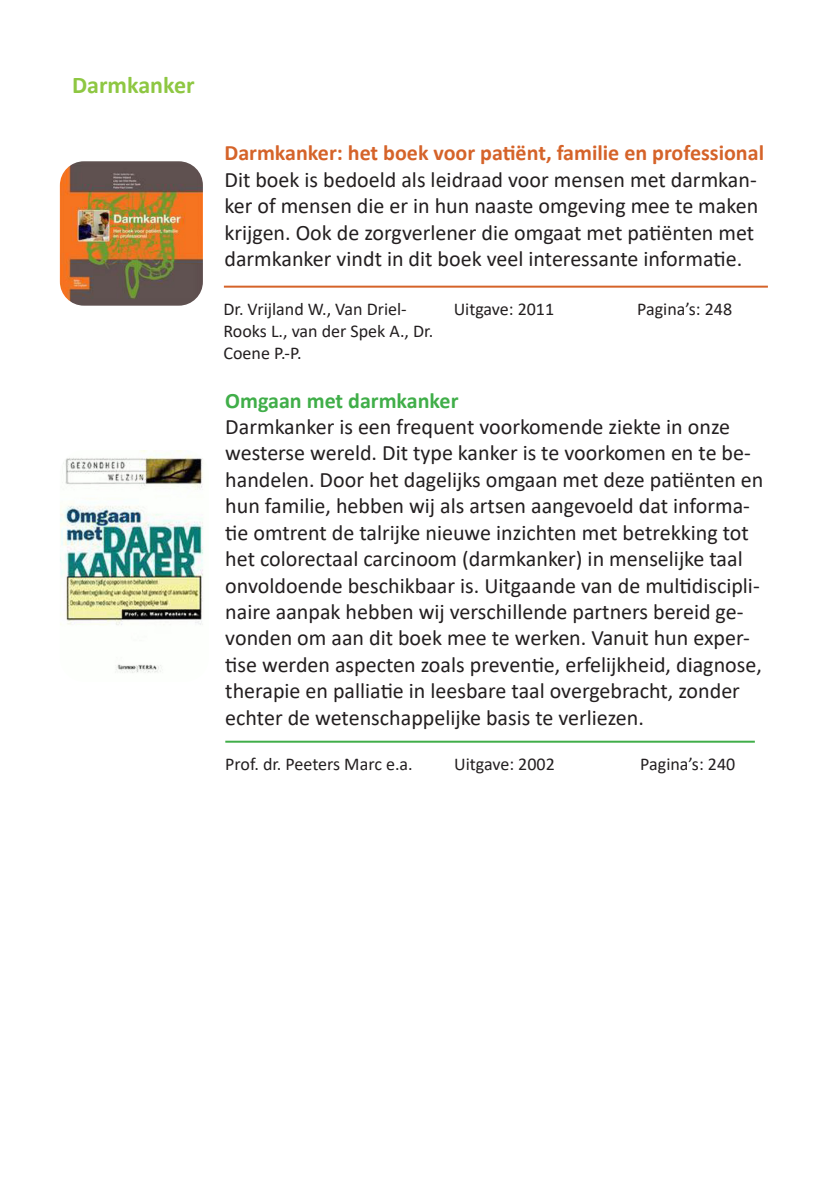
<style>
.page{position:relative;width:840px;height:1191px;background:#fff}
.page>*{position:absolute;margin:0;border:0;box-sizing:border-box;transform-origin:0 0}
.t1{font:700 24px "Calibri";color:#8ec742}
.t2{font:22px/26.4px "Calibri";color:#231f20}
.t3{font:700 22px "Calibri";color:#d56329}
.t4{font:700 22px "Calibri";color:#40ae49}
.t5{font:18px/21.6px "Calibri";color:#231f20}
</style>
<div class="page">
<hr style="left:224px;top:286px;width:543px;height:2px;background:#d56329">
<img style="left:60px;top:161px;width:143px;height:145px">
<hr style="left:225px;top:740px;width:529px;height:2px;background:#40ae49">
<img style="left:60px;top:450px;width:143px;height:223px">
<p class="t1" style="left:72px;top:68px;width:124px">Darmkanker</p>
<p class="t3" style="left:224px;top:138px;width:541px">Darmkanker: het boek voor patiënt, familie en professional</p>
<p class="t2" style="left:224px;top:166px;width:535px">Dit boek is bedoeld als leidraad voor mensen met darmkan&shy;ker of mensen die er in hun naaste omgeving mee te maken krijgen. Ook de zorgverlener die omgaat met patiënten met darmkanker vindt in dit boek veel interessante informatie.</p>
<p class="t5" style="left:223px;top:298px;width:185px">Dr. Vrijland W., Van Driel-</p>
<p class="t5" style="left:453px;top:298px;width:102px">Uitgave: 2011</p>
<p class="t5" style="left:636px;top:298px;width:96px">Pagina’s: 248</p>
<p class="t5" style="left:223px;top:320px;width:211px">Rooks L., van der Spek A., Dr.<br>Coene P.-P.</p>
<p class="t4" style="left:225px;top:385px;width:234px">Omgaan met darmkanker</p>
<p class="t2" style="left:225px;top:413px;width:539px">Darmkanker is een frequent voorkomende ziekte in onze westerse wereld. Dit type kanker is te voorkomen en te be&shy;handelen. Door het dagelijks omgaan met deze patiënten en hun familie, hebben wij als artsen aangevoeld dat informa&shy;tie omtrent de talrijke nieuwe inzichten met betrekking tot het colorectaal carcinoom (darmkanker) in menselijke taal onvoldoende beschikbaar is. Uitgaande van de multidiscipli&shy;naire aanpak hebben wij verschillende partners bereid ge&shy;vonden om aan dit boek mee te werken. Vanuit hun exper&shy;tise werden aspecten zoals preventie, erfelijkheid, diagnose, therapie en palliatie in leesbare taal overgebracht, zonder echter de wetenschappelijke basis te verliezen.</p>
<p class="t5" style="left:225px;top:753px;width:189px">Prof. dr. Peeters Marc e.a.</p>
<p class="t5" style="left:454px;top:753px;width:102px">Uitgave: 2002</p>
<p class="t5" style="left:640px;top:753px;width:96px">Pagina’s: 240</p>
</div>
